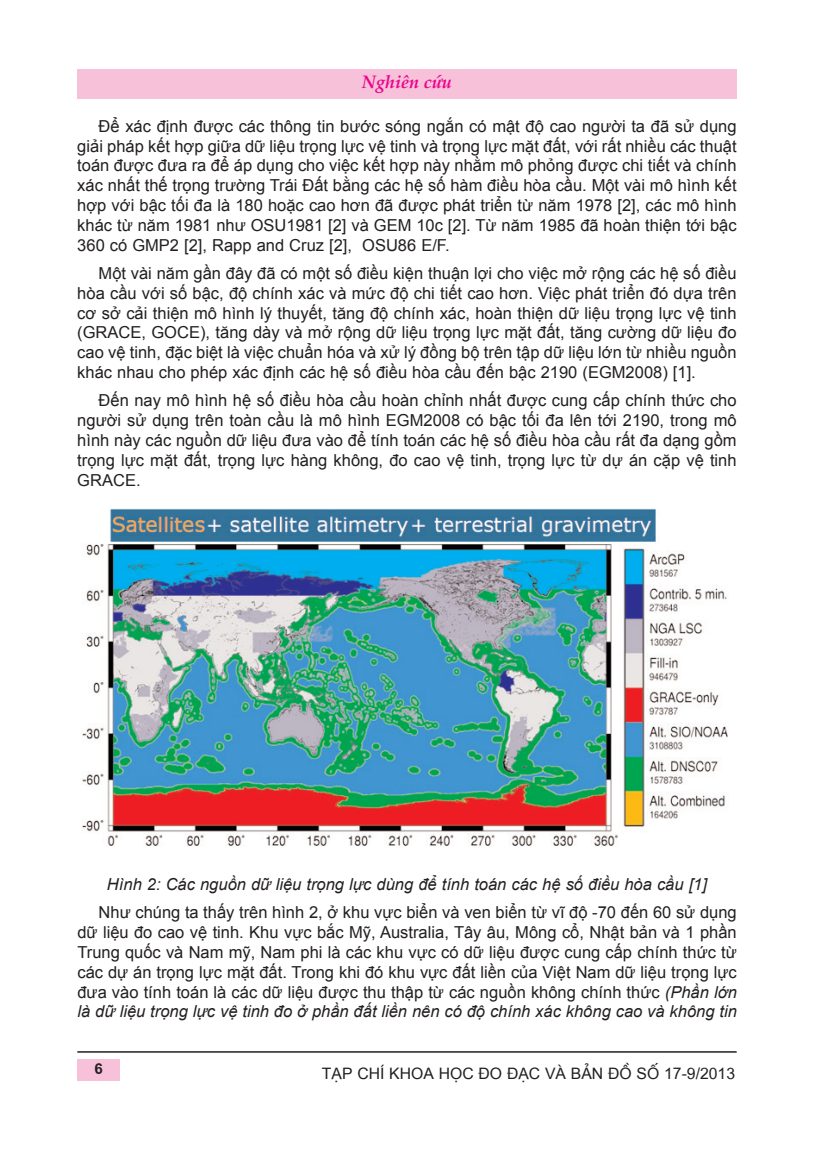
<style>
.page{position:relative;width:814px;height:1154px;background:#fff}
.page>*{position:absolute;margin:0;border:0;box-sizing:border-box;transform-origin:0 0}
.t1{font:italic 700 18px "Palatino Linotype";color:#ed028c}
.t2{font:16.5px/19.8px "Arial";color:#231f20;text-align:justify}
.t3{font:italic 16.5px "Arial";color:#231f20}
.t4{font:15.75px "Vn Arial H";color:#231f20}
.t5{font:700 15px "Vn Arial";color:#231f20}
.s1{font-style:italic}
</style>
<div class="page">
<div style="left:77px;top:69px;width:659px;height:30px;background:#f7c1d9"></div>
<div style="left:77px;top:1059px;width:43px;height:22px;background:#f7c1d9"></div>
<hr style="left:77px;top:1051px;width:659px;height:1px;background:#231f20">
<img style="left:82px;top:508px;width:646px;height:338px">
<p class="t1" style="left:362px;top:75px;width:91px">Nghiên cứu</p>
<p class="t2" style="left:77px;top:116px;width:661px;text-indent:21px">Để xác định được các thông tin bước sóng ngắn có mật độ cao người ta đã sử dụng giải pháp kết hợp giữa dữ liệu trọng lực vệ tinh và trọng lực mặt đất, với rất nhiều các thuật toán được đưa ra để áp dụng cho việc kết hợp này nhằm mô phỏng được chi tiết và chính xác nhất thế trọng trường Trái Đất bằng các hệ số hàm điều hòa cầu. Một vài mô hình kết hợp với bậc tối đa là 180 hoặc cao hơn đã được phát triển từ năm 1978 [2], các mô hình khác từ năm 1981 như OSU1981 [2] và GEM 10c [2]. Từ năm 1985 đã hoàn thiện tới bậc 360 có GMP2 [2], Rapp and Cruz [2], OSU86 E/F.</p>
<p class="t2" style="left:77px;top:263px;width:661px;text-indent:21px">Một vài năm gần đây đã có một số điều kiện thuận lợi cho việc mở rộng các hệ số điều hòa cầu với số bậc, độ chính xác và mức độ chi tiết cao hơn. Việc phát triển đó dựa trên cơ sở cải thiện mô hình lý thuyết, tăng độ chính xác, hoàn thiện dữ liệu trọng lực vệ tinh (GRACE, GOCE), tăng dày và mở rộng dữ liệu trọng lực mặt đất, tăng cường dữ liệu đo cao vệ tinh, đặc biệt là việc chuẩn hóa và xử lý đồng bộ trên tập dữ liệu lớn từ nhiều nguồn khác nhau cho phép xác định các hệ số điều hòa cầu đến bậc 2190 (EGM2008) [1].</p>
<p class="t2" style="left:77px;top:391px;width:661px;text-indent:21px">Đến nay mô hình hệ số điều hòa cầu hoàn chỉnh nhất được cung cấp chính thức cho người sử dụng trên toàn cầu là mô hình EGM2008 có bậc tối đa lên tới 2190, trong mô hình này các nguồn dữ liệu đưa vào để tính toán các hệ số điều hòa cầu rất đa dạng gồm trọng lực mặt đất, trọng lực hàng không, đo cao vệ tinh, trọng lực từ dự án cặp vệ tinh GRACE.</p>
<p class="t3" style="left:107px;top:875px;width:601px">Hình 2: Các nguồn dữ liệu trọng lực dùng để tính toán các hệ số điều hòa cầu [1]</p>
<p class="t2" style="left:77px;top:903px;width:661px;text-indent:21px">Như chúng ta thấy trên hình 2, ở khu vực biển và ven biển từ vĩ độ -70 đến 60 sử dụng dữ liệu đo cao vệ tinh. Khu vực bắc Mỹ, Australia, Tây âu, Mông cổ, Nhật bản và 1 phần Trung quốc và Nam mỹ, Nam phi là các khu vực có dữ liệu được cung cấp chính thức từ các dự án trọng lực mặt đất. Trong khi đó khu vực đất liền của Việt Nam dữ liệu trọng lực đưa vào tính toán là các dữ liệu được thu thập từ các nguồn không chính thức <span class="s1">(Phần lớn là dữ liệu trọng lực vệ tinh đo ở phần đất liền nên có độ chính xác không cao và không tin</span></p>
<p class="t5" style="left:94px;top:1063px;width:10px">6</p>
<p class="t4" style="left:322px;top:1064px;width:415px">T¹P CHÝ KHOA HÄC ®O ®¹C VΜ B¶N ®Å SÈ 17-9/2013</p>
</div>
